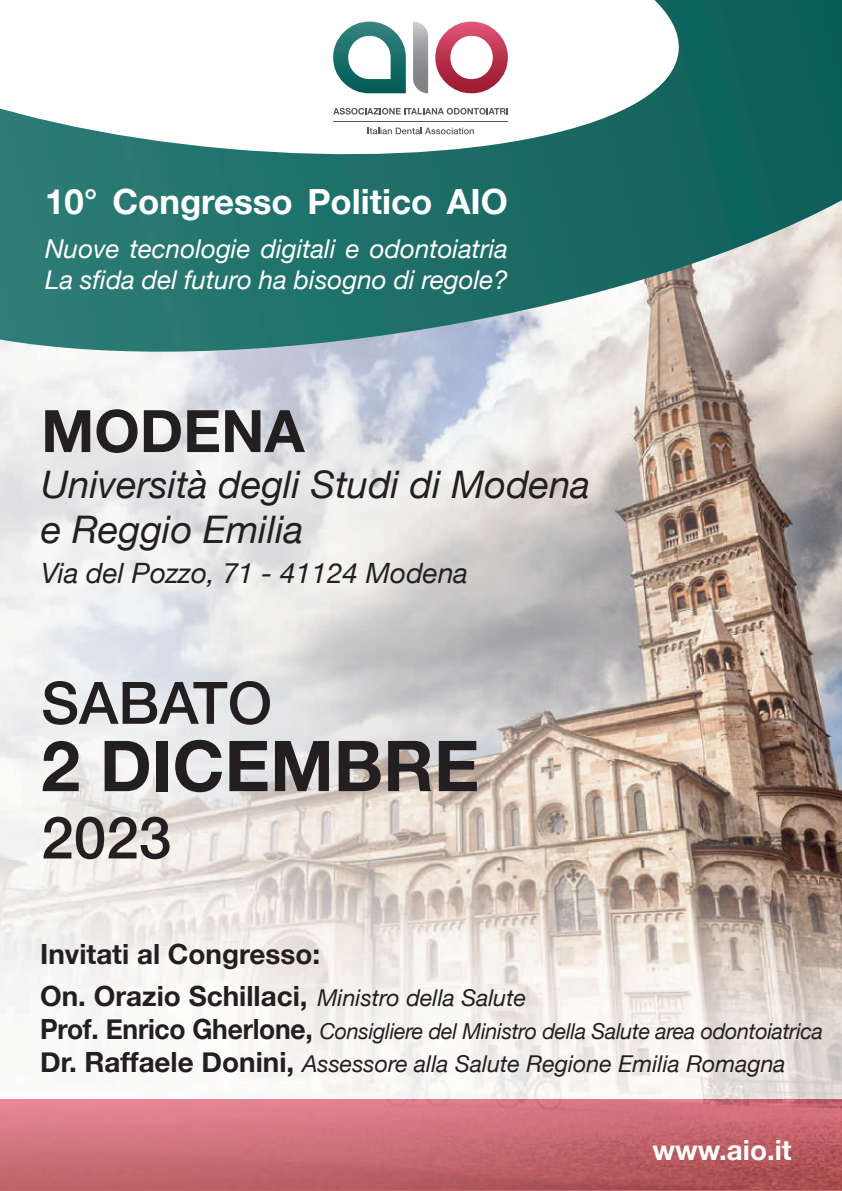
<style>
.page{position:relative;width:842px;height:1191px;background:#fff}
.page>*{position:absolute;margin:0;border:0;box-sizing:border-box;transform-origin:0 0}
.t1{font:700 70.2px "Helvetica Neue";color:#231f20}
.t2{font:500 58.6px "Helvetica Neue";color:#231f20}
.t3{font:700 58.6px "Helvetica Neue";color:#231f20}
.t4{font:italic 38px/45.6px "Helvetica Neue";color:#231f20}
.t5{font:700 34.8px "Helvetica Neue";color:#fff}
.t6{font:italic 28px "Helvetica Neue";color:#231f20}
.t7{font:700 27.8px/41.8px "Helvetica Neue";color:#231f20}
.t8{font:700 27.8px "Helvetica Neue";color:#fff}
.t9{font:italic 26px/31.2px "Helvetica Neue";color:#fff}
.t10{font:italic 23.2px "Helvetica Neue";color:#231f20}
.t11{font:italic 22px "Helvetica Neue";letter-spacing:-.015em;color:#231f20}
.s1{font-weight:400;font-style:italic;font-size:23.2px}
.s2{font-weight:700;font-style:normal;font-size:27.8px}
</style>
<div class="page">
<img style="left:0;top:358px;width:561px;height:502px">
<img style="left:561px;top:358px;width:281px;height:502px">
<hr style="left:0;top:1190px;width:842px;height:1px;background:#c06869">
<img style="left:0;top:860px;width:842px;height:330px">
<svg style="left:0;top:0;width:842px;height:358px;background:#44827e"></svg>
<svg style="left:0;top:0;width:685px;height:170px"></svg>
<svg style="left:333px;top:22px;width:73px;height:71px"></svg>
<svg style="left:413px;top:22px;width:15px;height:71px"></svg>
<svg style="left:435px;top:22px;width:73px;height:71px"></svg>
<hr style="left:333px;top:121px;width:175px;height:1px;background:#57585a">
<svg style="left:333px;top:108px;width:175px;height:7px"></svg>
<svg style="left:368px;top:128px;width:106px;height:6px"></svg>
<h3 class="t5" style="left:45px;top:174px;width:464px">10° Congresso Politico AIO</h3>
<p class="t9" style="left:45px;top:234px;width:464px">Nuove tecnologie digitali e odontoiatria<br>La sfida del futuro ha bisogno di regole?</p>
<h2 class="t3" style="left:41px;top:385px;width:265px">MODENA</h2>
<h3 class="t4" style="left:41px;top:463px;width:550px">Università degli Studi di Modena e Reggio Emilia</h3>
<p class="t6" style="left:41px;top:553px;width:428px">Via del Pozzo, 71 - 41124 Modena</p>
<h2 class="t2" style="left:41px;top:656px;width:232px">SABATO</h2>
<h1 class="t1" style="left:41px;top:711px;width:440px">2 DICEMBRE</h1>
<h2 class="t2" style="left:41px;top:790px;width:132px">2023</h2>
<p class="t7" style="left:40px;top:933px;width:488px">Invitati al Congresso:<br>On. Orazio Schillaci, <span class="s1">Ministro della Salute</span></p>
<p class="t11" style="left:40px;top:1015px;width:784px"><span class="s2">Prof. Enrico Gherlone,</span> Consigliere del Ministro della Salute area odontoiatrica</p>
<p class="t10" style="left:40px;top:1047px;width:747px"><span class="s2">Dr. Raffaele Donini,</span> Assessore alla Salute Regione Emilia Romagna</p>
<p class="t8" style="left:653px;top:1128px;width:141px">www.aio.it</p>
</div>
